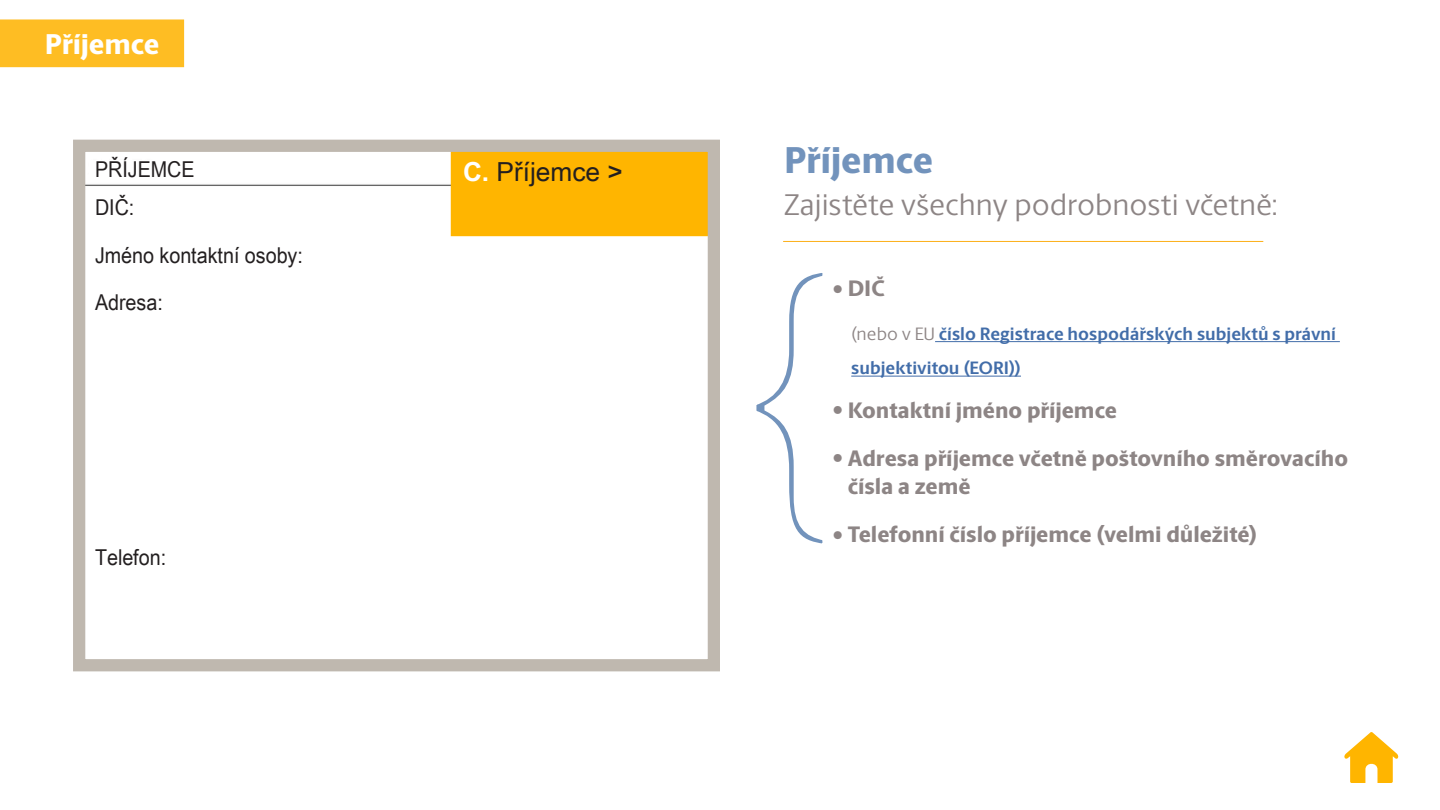
<style>
.page{position:relative;width:1440px;height:810px;background:#fff}
.page>*{position:absolute;margin:0;border:0;box-sizing:border-box;transform-origin:0 0}
.Large_Header{font:800 37.5px "UPS Berlingske Sans";letter-spacing:-.005em;color:#7293bc}
.Large_Header-2{font:30px "UPS Berlingske Sans";color:#8d8585}
.t1{font:800 28.8px "UPS Berlingske Sans";letter-spacing:-.005em;color:#fff}
.Nav_Volume_Header{font:26.25px "Arial Unicode MS";color:#231f20}
.Large_Header-3{font:800 22.5px/28.5px "UPS Berlingske Sans";color:#8d8585}
.Nav_Volume_Header-2{font:21.9px "Arial Unicode MS";color:#231f20;scale:.9 1}
.Large_Header-4{font:700 18px/34.5px "UPS Berlingske Sans";color:#426da9}
.s1{font-weight:700;color:#fff}
.s2{font-weight:400;color:#8d8585}
.s3{font-weight:400}
</style>
<div class="page">
<div style="left:0;top:19px;width:184px;height:48px;background:#febd23"></div>
<img style="left:86px;top:153px;width:621px;height:84px">
<div style="left:73px;top:140px;width:647px;height:531px;border:12px solid #bfb8af"></div>
<svg style="left:1344px;top:732px;width:55px;height:51px"></svg>
<svg style="left:756px;top:273px;width:67px;height:271px"></svg>
<hr style="left:935px;top:341px;width:405px;height:1px;background:#426da9">
<hr style="left:851px;top:376px;width:170px;height:1px;background:#426da9">
<hr style="left:783px;top:241px;width:480px;height:1px;background:#fcaf17">
<div style="left:89px;top:160px;width:266px;height:18px;background:#fff"></div>
<div style="left:89px;top:193px;width:266px;height:29px;background:#fff"></div>
<div style="left:457px;top:162px;width:244px;height:60px;background:#ffb500"></div>
<p class="t1" style="left:45px;top:23px;width:116px">Příjemce</p>
<p class="Nav_Volume_Header-2" style="left:95px;top:153px;width:112px">PŘÍJEMCE</p>
<p class="Nav_Volume_Header-2" style="left:95px;top:192px;width:45px">DIČ:</p>
<p class="Nav_Volume_Header-2" style="left:95px;top:239px;width:232px">Jméno kontaktní osoby:</p>
<p class="Nav_Volume_Header-2" style="left:95px;top:286px;width:77px">Adresa:</p>
<p class="Nav_Volume_Header-2" style="left:95px;top:542px;width:81px">Telefon:</p>
<p class="Nav_Volume_Header" style="left:463px;top:152px;width:161px"><span class="s1">C.</span> Příjemce &gt;</p>
<p class="Large_Header" style="left:784px;top:132px;width:150px">Příjemce</p>
<p class="Large_Header-2" style="left:784px;top:184px;width:495px">Zajistěte všechny podrobnosti včetně:</p>
<p class="Large_Header-3" style="left:832px;top:274px;width:54px">• DIČ</p>
<p class="Large_Header-4" style="left:851px;top:316px;width:486px"><span class="s2">(nebo v EU</span> číslo Registrace hospodářských subjektů s právní subjektivitou (EORI))</p>
<p class="Large_Header-3" style="left:832px;top:396px;width:286px"><span class="s3">•</span> Kontaktní jméno příjemce</p>
<p class="Large_Header-3" style="left:848px;top:443px;width:502px;text-indent:-15px"><span class="s3">•</span> Adresa příjemce včetně poštovního směrovacího čísla a země</p>
<p class="Large_Header-3" style="left:832px;top:520px;width:427px">• Telefonní číslo příjemce (velmi důležité)</p>
</div>
